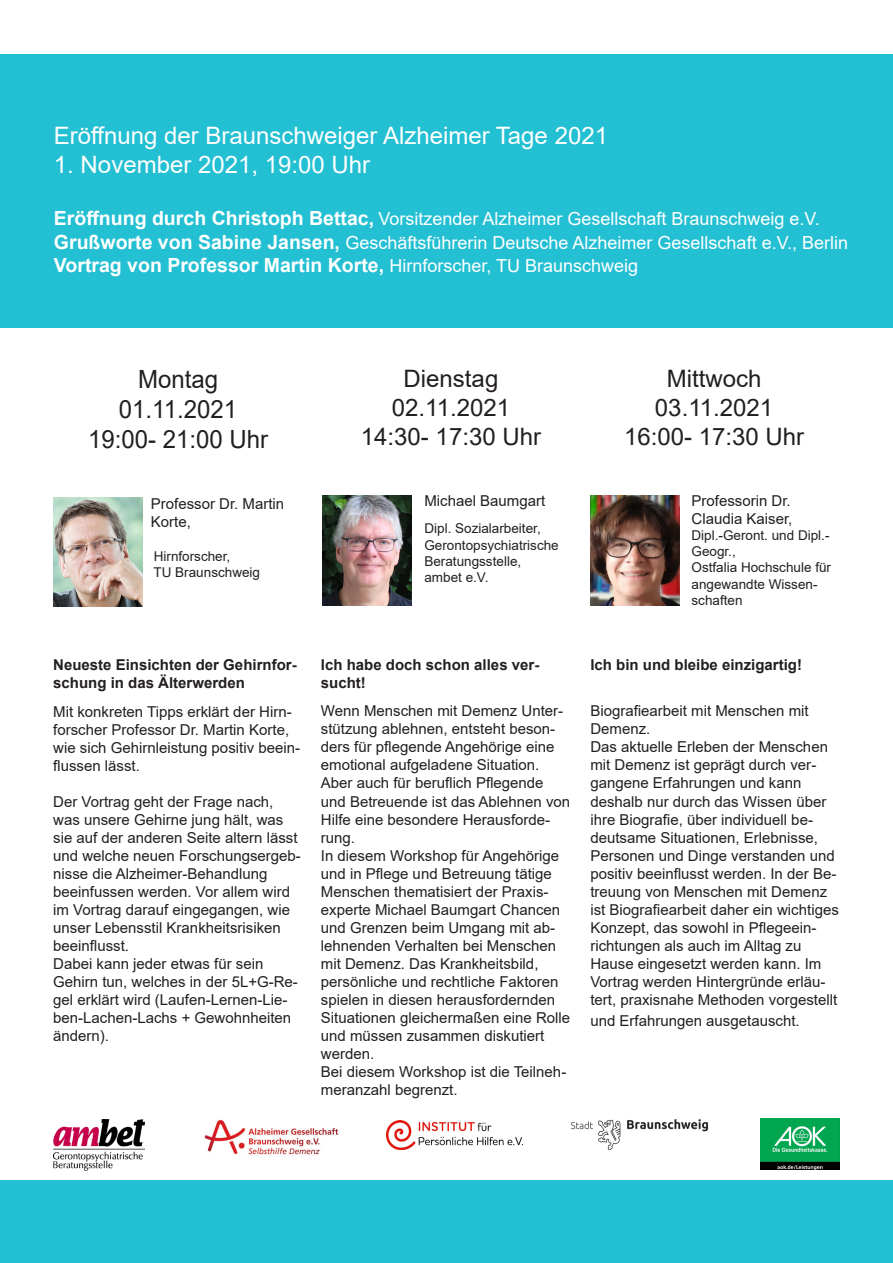
<style>
.page{position:relative;width:893px;height:1263px;background:#fff}
.page>*{position:absolute;margin:0;border:0;box-sizing:border-box;transform-origin:0 0}
.t1{font:25.05px/30.2px "Arial";color:#231f20;text-align:center;scale:.96 1}
.t2{font:24px "Arial";color:#fff}
.t3{font:24px/28.8px "Arial";color:#231f20;text-align:center}
.t4{font:700 19.5px "Arial";color:#fff}
.t5{font:18px/23.4px "Arial";color:#fff}
.t6{font:15px/18px "Arial";color:#231f20}
.t7{font:700 15px/18px "Arial";color:#231f20}
.t8{font:13.5px/16.2px "Arial";color:#231f20}
.s1{font-weight:700;font-size:19.5px}
.s2{font-weight:400;font-size:18px}
</style>
<div class="page">
<div style="left:1px;top:54px;width:892px;height:273px;background:#23bfd2"></div>
<div style="left:0;top:1181px;width:892px;height:82px;background:#23bfd2"></div>
<img style="left:53px;top:497px;width:90px;height:109px">
<img style="left:322px;top:495px;width:90px;height:111px">
<img style="left:590px;top:495px;width:90px;height:111px">
<img style="left:54px;top:1120px;width:90px;height:51px">
<img style="left:761px;top:1118px;width:78px;height:51px">
<img style="left:204px;top:1120px;width:135px;height:35px">
<img style="left:387px;top:1121px;width:136px;height:28px">
<img style="left:571px;top:1119px;width:136px;height:31px">
<h2 class="t2" style="left:54px;top:119px;width:556px">Eröffnung der Braunschweiger Alzheimer Tage 2021</h2>
<h2 class="t2" style="left:54px;top:148px;width:318px">1. November 2021, 19:00 Uhr</h2>
<p class="t5" style="left:54px;top:207px;width:796px"><span class="s1">Eröffnung durch Christoph Bettac,</span> Vorsitzender Alzheimer Gesellschaft Braunschweig e.V.<br><span class="s1">Grußworte von Sabine Jansen,</span> Geschäftsführerin Deutsche Alzheimer Gesellschaft e.V., Berlin</p>
<h3 class="t4" style="left:54px;top:251px;width:586px">Vortrag von Professor Martin Korte, <span class="s2">Hirnforscher, TU Braunschweig</span></h3>
<h1 class="t1" style="left:88px;top:364px;width:189px">Montag<br>01.11.2021<br>19:00- 21:00 Uhr</h1>
<p class="t6" style="left:151px;top:494px;width:135px">Professor Dr. Martin<br>Korte,</p>
<p class="t8" style="left:154px;top:548px;width:108px">Hirnforscher,<br>TU Braunschweig</p>
<h2 class="t3" style="left:361px;top:364px;width:182px">Dienstag<br>02.11.2021<br>14:30- 17:30 Uhr</h2>
<p class="t6" style="left:424px;top:492px;width:122px">Michael Baumgart</p>
<p class="t8" style="left:424px;top:520px;width:136px">Dipl. Sozialarbeiter,<br>Gerontopsychiatrische<br>Beratungsstelle, ambet e.V.</p>
<h2 class="t3" style="left:624px;top:364px;width:182px">Mittwoch<br>03.11.2021<br>16:00- 17:30 Uhr</h2>
<p class="t6" style="left:691px;top:491px;width:102px">Professorin Dr.<br>Claudia Kaiser,</p>
<p class="t8" style="left:691px;top:527px;width:141px">Dipl.-Geront. und Dipl.-<br>Geogr.,<br>Ostfalia Hochschule für angewandte Wissen&shy;schaften</p>
<p class="t7" style="left:53px;top:656px;width:245px">Neueste Einsichten der Gehirnfor&shy;schung in das Älterwerden</p>
<p class="t6" style="left:53px;top:702px;width:248px">Mit konkreten Tipps erklärt der Hirn&shy;forscher Professor Dr. Martin Korte, wie sich Gehirnleistung positiv beein&shy;flussen lässt.</p>
<p class="t6" style="left:53px;top:792px;width:249px">Der Vortrag geht der Frage nach, was unsere Gehirne jung hält, was sie auf der anderen Seite altern lässt und welche neuen Forschungsergeb&shy;nisse die Alzheimer-Behandlung beeinfussen werden. Vor allem wird im Vortrag darauf eingegangen, wie unser Lebensstil Krankheitsrisiken beeinflusst.<br>Dabei kann jeder etwas für sein<br>Gehirn tun, welches in der 5L+G-Re&shy;gel erklärt wird (Laufen-Lernen-Lie&shy;ben-Lachen-Lachs + Gewohnheiten ändern).</p>
<p class="t7" style="left:321px;top:655px;width:220px">Ich habe doch schon alles ver&shy;sucht!</p>
<p class="t6" style="left:321px;top:702px;width:251px">Wenn Menschen mit Demenz Unter&shy;stützung ablehnen, entsteht beson&shy;ders für pflegende Angehörige eine emotional aufgeladene Situation.<br>Aber auch für beruflich Pflegende und Betreuende ist das Ablehnen von<br>Hilfe eine besondere Herausforde&shy;rung.<br>In diesem Workshop für Angehörige und in Pflege und Betreuung tätige<br>Menschen thematisiert der Praxis&shy;experte Michael Baumgart Chancen und Grenzen beim Umgang mit ab&shy;lehnenden Verhalten bei Menschen mit Demenz. Das Krankheitsbild, persönliche und rechtliche Faktoren spielen in diesen herausfordernden<br>Situationen gleichermaßen eine Rolle und müssen zusammen diskutiert werden.<br>Bei diesem Workshop ist die Teilneh&shy;meranzahl begrenzt.</p>
<p class="t7" style="left:590px;top:655px;width:213px">Ich bin und bleibe einzigartig!</p>
<p class="t6" style="left:590px;top:702px;width:250px">Biografiearbeit mit Menschen mit Demenz.<br>Das aktuelle Erleben der Menschen mit Demenz ist geprägt durch ver&shy;gangene Erfahrungen und kann deshalb nur durch das Wissen über ihre Biografie, über individuell be&shy;deutsame Situationen, Erlebnisse, Personen und Dinge verstanden und positiv beeinflusst werden. In der Be&shy;treuung von Menschen mit Demenz ist Biografiearbeit daher ein wichtiges Konzept, das sowohl in Pflegeein&shy;richtungen als auch im Alltag zu Hause eingesetzt werden kann. Im Vortrag werden Hintergründe erläu&shy;tert, praxisnahe Methoden vorgestellt</p>
<p class="t6" style="left:590px;top:1012px;width:211px">und Erfahrungen ausgetauscht.</p>
</div>
